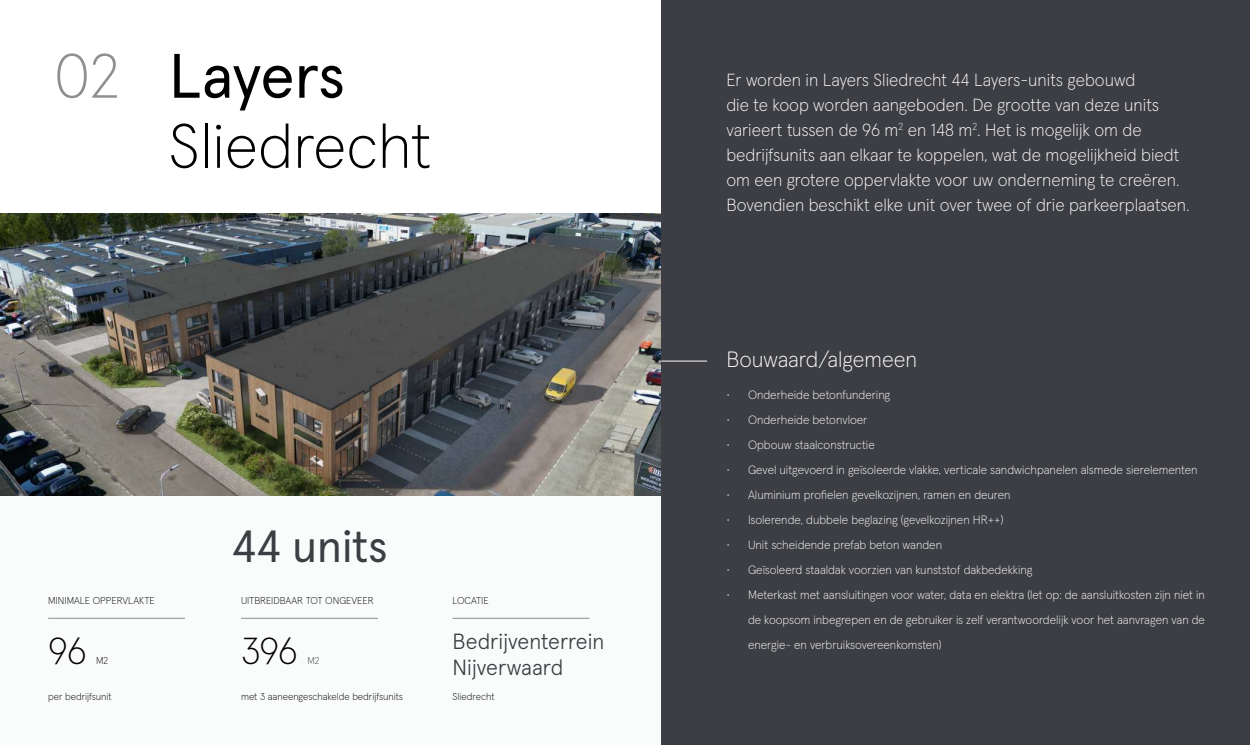
<style>
.page{position:relative;width:1250px;height:745px;background:#fff}
.page>*{position:absolute;margin:0;border:0;box-sizing:border-box;transform-origin:0 0}
.t1{font:200 62.5px "Apercu Aktiv";color:#000}
.t2{font:62.5px "Apercu Aktiv";letter-spacing:-.01em;color:#000}
.t3{font:200 62.5px "Apercu Aktiv";color:#8d9093}
.t4{font:45px "Apercu Aktiv";color:#3d3e43}
.t5{font:200 37.5px "Apercu Aktiv";color:#000}
.t6{font:200 22.12px "Apercu Aktiv";color:#fff}
.t7{font:300 21.88px/26.2px "Apercu Aktiv";color:#3d3e43}
.t8{font:200 17.5px/25px "Apercu Aktiv";color:#fff}
.t9{font:200 12px/25px "Apercu Aktiv";color:#fff;text-align:justify}
.t10{font:200 10px "Apercu Aktiv";color:#000}
.t11{font:200 10px "Apercu Aktiv";color:#3d3e43}
</style>
<div class="page">
<img style="left:0;top:213px;width:661px;height:283px">
<div style="left:0;top:496px;width:661px;height:248px;background:#fafbfb"></div>
<div style="left:661px;top:0;width:589px;height:744px;background:#3d3e43"></div>
<hr style="left:48px;top:617px;width:137px;height:1px;background:#8d9093">
<hr style="left:241px;top:617px;width:137px;height:1px;background:#8d9093">
<hr style="left:453px;top:617px;width:136px;height:1px;background:#8d9093">
<hr style="left:661px;top:360px;width:46px;height:1px;background:#fff">
<h1 class="t3" style="left:54px;top:28px;width:67px">02</h1>
<h1 class="t2" style="left:169px;top:28px;width:178px">Layers</h1>
<h1 class="t1" style="left:169px;top:98px;width:264px">Sliedrecht</h1>
<h2 class="t4" style="left:231px;top:511px;width:158px">44 units</h2>
<p class="t10" style="left:48px;top:592px;width:108px">MINIMALE OPPERVLAKTE</p>
<p class="t10" style="left:241px;top:592px;width:134px">UITBREIDBAAR TOT ONGEVEER</p>
<p class="t10" style="left:453px;top:592px;width:38px">LOCATIE</p>
<h3 class="t5" style="left:48px;top:622px;width:40px">96</h3>
<p class="t10" style="left:96px;top:652px;width:14px">M2</p>
<h3 class="t5" style="left:241px;top:622px;width:58px">396</h3>
<p class="t11" style="left:307px;top:652px;width:14px">M2</p>
<h3 class="t7" style="left:453px;top:625px;width:153px">Bedrijventerrein<br>Nijverwaard</h3>
<p class="t10" style="left:48px;top:688px;width:65px">per bedrijfsunit</p>
<p class="t10" style="left:241px;top:688px;width:164px">met 3 aaneengeschakelde bedrijfsunits</p>
<p class="t10" style="left:453px;top:688px;width:44px">Sliedrecht</p>
<p class="t8" style="left:726px;top:66px;width:465px">Er worden in Layers Sliedrecht 44 Layers-units gebouwd<br>die te koop worden aangeboden. De grootte van deze units varieert tussen de 96 m<sup>2</sup> en 148 m<sup>2</sup>. Het is mogelijk om de bedrijfsunits aan elkaar te koppelen, wat de mogelijkheid biedt om een grotere oppervlakte voor uw onderneming te creëren.<br>Bovendien beschikt elke unit over twee of drie parkeerplaatsen.</p>
<h3 class="t6" style="left:726px;top:342px;width:192px">Bouwaard/algemeen</h3>
<p class="t9" style="left:726px;top:381px;width:165px">• Onderheide betonfundering</p>
<p class="t9" style="left:726px;top:406px;width:143px">• Onderheide betonvloer</p>
<p class="t9" style="left:726px;top:431px;width:150px">• Opbouw staalconstructie</p>
<p class="t9" style="left:726px;top:456px;width:473px">• Gevel uitgevoerd in geïsoleerde vlakke, verticale sandwichpanelen alsmede sierelementen</p>
<p class="t9" style="left:726px;top:481px;width:286px">• Aluminium profielen gevelkozijnen, ramen en deuren</p>
<p class="t9" style="left:726px;top:506px;width:279px">• Isolerende, dubbele beglazing (gevelkozijnen HR++)</p>
<p class="t9" style="left:726px;top:531px;width:217px">• Unit scheidende prefab beton wanden</p>
<p class="t9" style="left:726px;top:556px;width:308px">• Geïsoleerd staaldak voorzien van kunststof dakbedekking</p>
<p class="t9" style="left:748px;top:581px;width:458px;text-indent:-22px">• Meterkast met aansluitingen voor water, data en elektra (let op: de aansluitkosten zijn niet in de koopsom inbegrepen en de gebruiker is zelf verantwoordelijk voor het aanvragen van de energie- en verbruiksovereenkomsten)</p>
</div>
